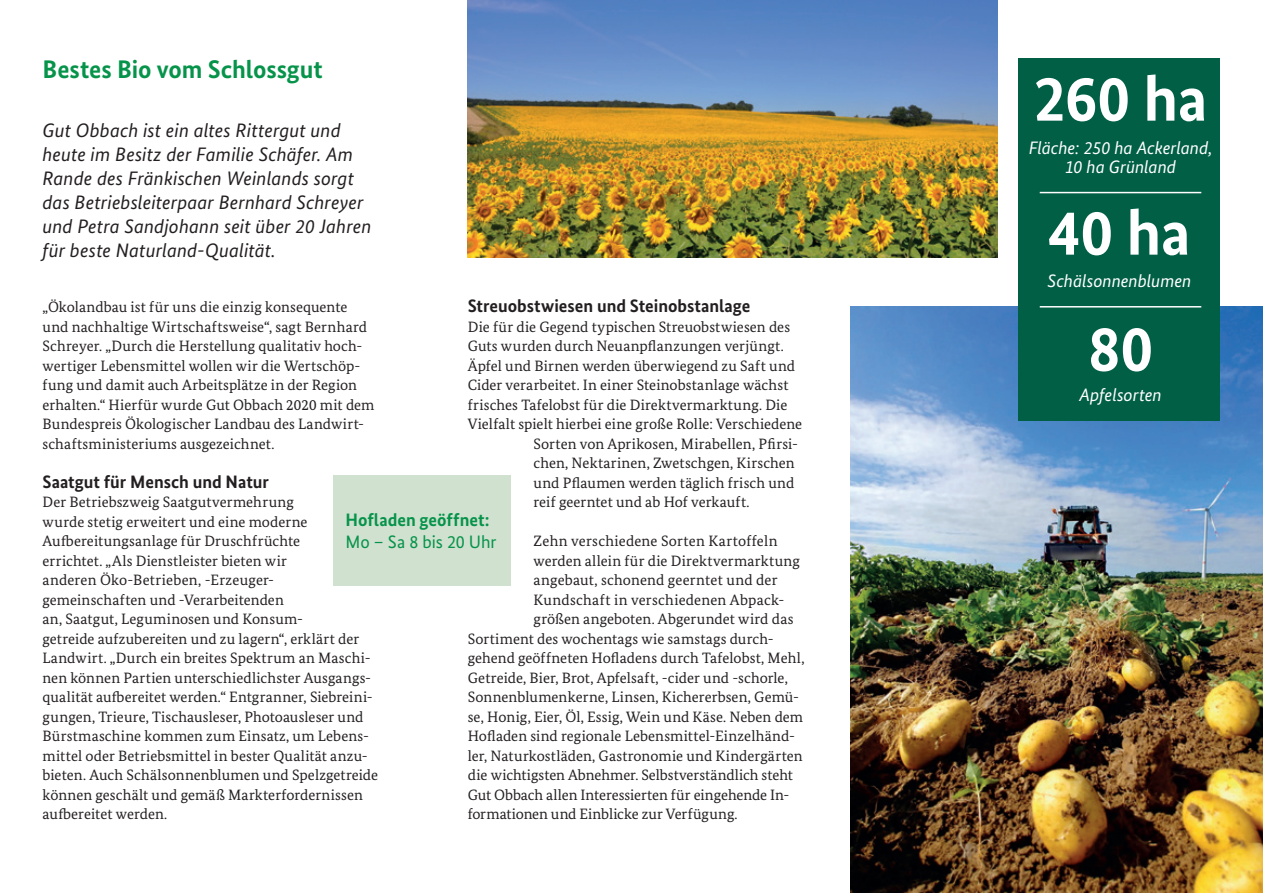
<style>
.page{position:relative;width:1263px;height:893px;background:#fff}
.page>*{position:absolute;margin:0;border:0;box-sizing:border-box;transform-origin:0 0}
.t1{font:700 64.5px "Bundes Sans";letter-spacing:-.005em;color:#fff}
.t2{font:700 25.5px "Bundes Sans";letter-spacing:-.005em;color:#06934a}
.t3{font:italic 19.5px/24px "Bundes Sans";letter-spacing:.005em;color:#231f20}
.t4{font:italic 18px/19.5px "Bundes Sans";letter-spacing:-.005em;color:#fff;text-align:center}
.t5{font:700 18px "Bundes Sans";color:#231f20}
.t6{font:700 18px "Bundes Sans";color:#06934a}
.t7{font:18px "Bundes Sans";letter-spacing:-.005em;color:#06934a}
.t8{font:15px/19.5px "Bundes Serif";letter-spacing:.005em;color:#231f20}
</style>
<div class="page">
<img style="left:851px;top:307px;width:412px;height:586px">
<div style="left:333px;top:475px;width:178px;height:110px;background:#d0e1cf"></div>
<img style="left:468px;top:0;width:529px;height:258px">
<div style="left:1018px;top:59px;width:202px;height:362px;background:#005f45"></div>
<hr style="left:1040px;top:192px;width:161px;height:1px;background:#fff">
<hr style="left:1040px;top:306px;width:161px;height:2px;background:#fff">
<h2 class="t2" style="left:43px;top:54px;width:282px">Bestes Bio vom Schlossgut</h2>
<h3 class="t3" style="left:43px;top:118px;width:330px">Gut Obbach ist ein altes Rittergut und heute im Besitz der Familie Schäfer. Am Rande des Fränkischen Weinlands sorgt das Betriebsleiterpaar Bernhard Schreyer und Petra Sandjohann seit über 20 Jahren für beste Naturland-Qualität.</h3>
<p class="t5" style="left:468px;top:295px;width:284px">Streuobstwiesen und Steinobstanlage</p>
<p class="t8" style="left:468px;top:316px;width:324px">Die für die Gegend typischen Streuobstwiesen des</p>
<p class="t8" style="left:468px;top:336px;width:317px">Guts wurden durch Neuanpflanzungen verjüngt.</p>
<p class="t8" style="left:468px;top:355px;width:329px">Äpfel und Birnen werden überwiegend zu Saft und</p>
<p class="t8" style="left:468px;top:375px;width:322px">Cider verarbeitet. In einer Steinobstanlage wächst</p>
<p class="t8" style="left:468px;top:394px;width:321px">frisches Tafelobst für die Direktvermarktung. Die</p>
<p class="t8" style="left:468px;top:414px;width:336px">Vielfalt spielt hierbei eine große Rolle: Verschiedene</p>
<p class="t8" style="left:533px;top:433px;width:266px">Sorten von Aprikosen, Mirabellen, Pfirsi-</p>
<p class="t8" style="left:533px;top:453px;width:263px">chen, Nektarinen, Zwetschgen, Kirschen</p>
<p class="t8" style="left:533px;top:472px;width:262px">und Pflaumen werden täglich frisch und</p>
<p class="t8" style="left:533px;top:492px;width:218px">reif geerntet und ab Hof verkauft.</p>
<p class="t8" style="left:533px;top:531px;width:246px">Zehn verschiedene Sorten Kartoffeln</p>
<p class="t8" style="left:533px;top:550px;width:268px">werden allein für die Direktvermarktung</p>
<p class="t8" style="left:533px;top:570px;width:246px">angebaut, schonend geerntet und der</p>
<p class="t8" style="left:533px;top:589px;width:252px">Kundschaft in verschiedenen Abpack-</p>
<p class="t8" style="left:533px;top:609px;width:261px">größen angeboten. Abgerundet wird das</p>
<p class="t8" style="left:468px;top:628px;width:306px">Sortiment des wochentags wie samstags durch-</p>
<p class="t8" style="left:468px;top:648px;width:338px">gehend geöffneten Hofladens durch Tafelobst, Mehl,</p>
<p class="t8" style="left:468px;top:667px;width:322px">Getreide, Bier, Brot, Apfelsaft, -cider und -schorle,</p>
<p class="t8" style="left:468px;top:687px;width:333px">Sonnenblumenkerne, Linsen, Kichererbsen, Gemü-</p>
<p class="t8" style="left:468px;top:706px;width:337px">se, Honig, Eier, Öl, Essig, Wein und Käse. Neben dem</p>
<p class="t8" style="left:468px;top:726px;width:329px">Hofladen sind regionale Lebensmittel-Einzelhänd-</p>
<p class="t8" style="left:468px;top:745px;width:336px">ler, Naturkostläden, Gastronomie und Kindergärten</p>
<p class="t8" style="left:468px;top:765px;width:327px">die wichtigsten Abnehmer. Selbstverständlich steht</p>
<p class="t8" style="left:468px;top:784px;width:323px">Gut Obbach allen Interessierten für eingehende In-</p>
<p class="t8" style="left:468px;top:804px;width:271px">formationen und Einblicke zur Verfügung.</p>
<p class="t8" style="left:43px;top:297px;width:333px">„Ökolandbau ist für uns die einzig konsequente und nachhaltige Wirtschaftsweise“, sagt Bernhard Schreyer. „Durch die Herstellung qualitativ hoch&shy;wertiger Lebensmittel wollen wir die Wertschöp&shy;fung und damit auch Arbeitsplätze in der Region erhalten.“ Hierfür wurde Gut Obbach 2020 mit dem Bundespreis Ökologischer Landbau des Landwirt&shy;schaftsministeriums ausgezeichnet.</p>
<p class="t5" style="left:43px;top:470px;width:228px">Saatgut für Mensch und Natur</p>
<p class="t8" style="left:43px;top:492px;width:337px">Der Betriebszweig Saatgutvermehrung<br>wurde stetig erweitert und eine moderne Aufbereitungsanlage für Druschfrüchte<br>errichtet. „Als Dienstleister bieten wir<br>anderen Öko-Betrieben, -Erzeuger&shy;gemeinschaften und -Verarbeitenden<br>an, Saatgut, Leguminosen und Konsum-<br>getreide aufzubereiten und zu lagern“, erklärt der Landwirt. „Durch ein breites Spektrum an Maschi&shy;nen können Partien unterschiedlichster Ausgangs&shy;qualität aufbereitet werden.“ Entgranner, Siebreini&shy;gungen, Trieure, Tischausleser, Photoausleser und Bürstmaschine kommen zum Einsatz, um Lebens&shy;mittel oder Betriebsmittel in bester Qualität anzu&shy;bieten. Auch Schälsonnenblumen und Spelzgetreide können geschält und gemäß Markterfordernissen aufbereitet werden.</p>
<p class="t6" style="left:345px;top:509px;width:145px">Hofladen geöffnet:</p>
<p class="t7" style="left:345px;top:531px;width:153px">Mo – Sa 8 bis 20 Uhr</p>
<h1 class="t1" style="left:1033px;top:59px;width:175px">260 ha</h1>
<p class="t4" style="left:1029px;top:138px;width:185px">Fläche: 250 ha Ackerland,<br>10 ha Grünland</p>
<h1 class="t1" style="left:1048px;top:193px;width:144px">40 ha</h1>
<p class="t4" style="left:1047px;top:271px;width:145px">Schälsonnenblumen</p>
<h1 class="t1" style="left:1088px;top:309px;width:66px">80</h1>
<p class="t4" style="left:1079px;top:384px;width:84px">Apfelsorten</p>
</div>
